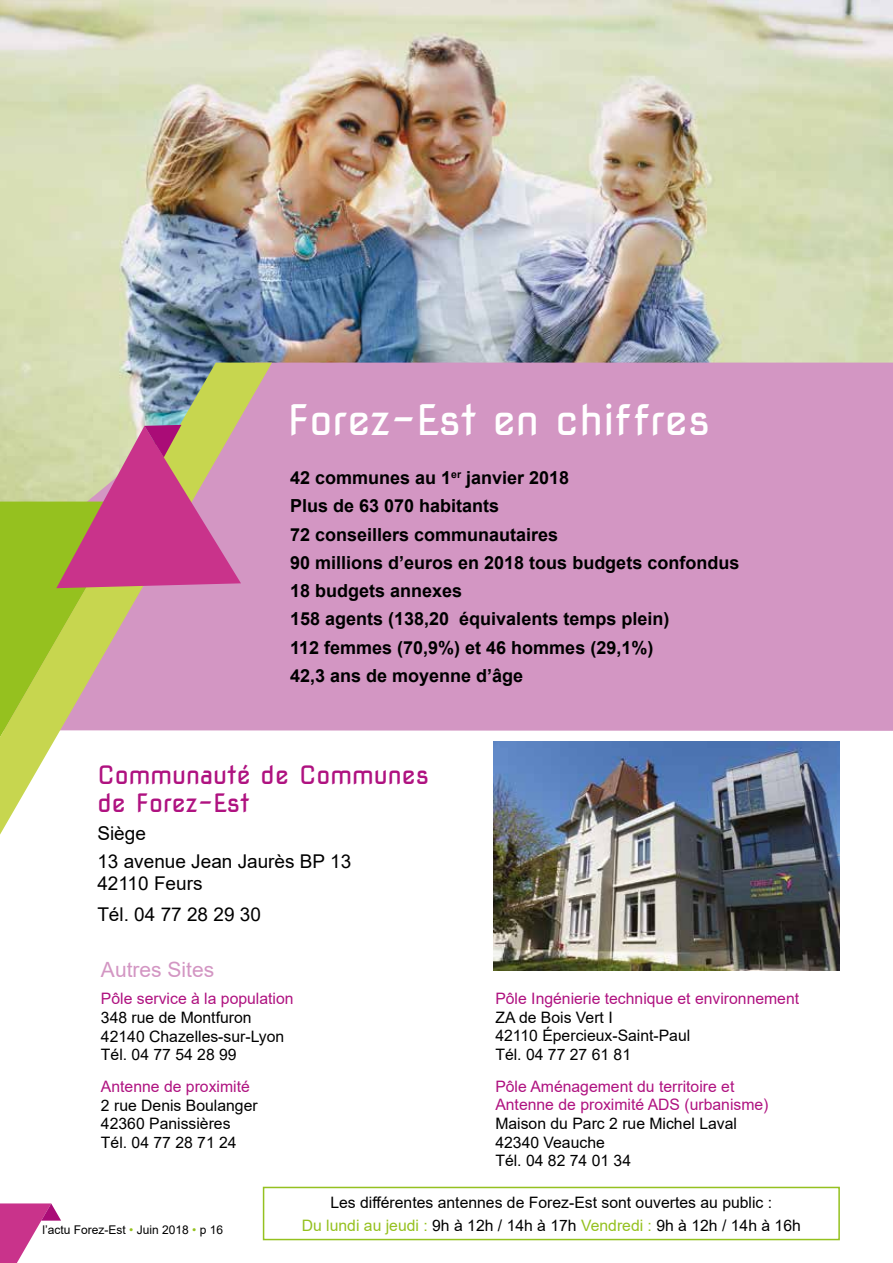
<style>
.page{position:relative;width:893px;height:1263px;background:#fff}
.page>*{position:absolute;margin:0;border:0;box-sizing:border-box;transform-origin:0 0}
.t1{font:42px "Nova Square";color:#fff}
.t2{font:25.35px/27.8px "Nova Square";color:#af1280}
.t3{font:21px "Arial";color:#d396c3}
.t4{font:19.05px/27.8px "Arial";color:#000}
.t5{font:700 18px/28.2px "Arial";color:#000}
.t6{font:15.75px/18.8px "Arial";color:#000}
.t7{font:15.75px/18.8px "Arial";color:#af1280}
.t8{font:12px "Arial";color:#000}
.s1{color:#95c11f}
</style>
<div class="page">
<img style="left:0;top:0;width:893px;height:363px">
<div style="left:272px;top:363px;width:621px;height:368px;background:#d396c3"></div>
<svg style="left:0;top:363px;width:272px;height:472px"></svg>
<svg style="left:0;top:425px;width:241px;height:312px;background:#c49c86"></svg>
<div style="left:263px;top:1187px;width:577px;height:53px;border:2px solid #95c11f"></div>
<img style="left:493px;top:741px;width:346px;height:229px">
<svg style="left:0;top:1203px;width:61px;height:60px"></svg>
<h1 class="t1" style="left:288px;top:394px;width:424px">Forez-Est en chiffres</h1>
<p class="t5" style="left:290px;top:464px;width:451px">42 communes au 1<sup>er</sup> janvier 2018<br>Plus de 63 070 habitants<br>72 conseillers communautaires<br>90 millions d’euros en 2018 tous budgets confondus 18 budgets annexes<br>158 agents (138,20 équivalents temps plein)<br>112 femmes (70,9%) et 46 hommes (29,1%)<br>42,3 ans de moyenne d’âge</p>
<h2 class="t2" style="left:97px;top:761px;width:333px">Communauté de Communes de Forez-Est</h2>
<p class="t4" style="left:97px;top:819px;width:255px">Siège<br>13 avenue Jean Jaurès BP 13</p>
<p class="t4" style="left:97px;top:868px;width:165px;line-height:31px">42110 Feurs<br>Tél. 04 77 28 29 30</p>
<h3 class="t3" style="left:101px;top:955px;width:115px">Autres Sites</h3>
<p class="t7" style="left:101px;top:989px;width:194px">Pôle service à la population</p>
<p class="t6" style="left:101px;top:1008px;width:185px">348 rue de Montfuron<br>42140 Chazelles-sur-Lyon<br>Tél. 04 77 54 28 99</p>
<p class="t7" style="left:101px;top:1077px;width:150px">Antenne de proximité</p>
<p class="t6" style="left:101px;top:1096px;width:158px">2 rue Denis Boulanger<br>42360 Panissières<br>Tél. 04 77 28 71 24</p>
<p class="t7" style="left:495px;top:989px;width:305px">Pôle Ingénierie technique et environnement</p>
<p class="t6" style="left:495px;top:1007px;width:196px">ZA de Bois Vert I<br>42110 Épercieux-Saint-Paul<br>Tél. 04 77 27 61 81</p>
<p class="t7" style="left:495px;top:1076px;width:275px">Pôle Aménagement du territoire et<br>Antenne de proximité ADS (urbanisme)</p>
<p class="t6" style="left:495px;top:1114px;width:243px">Maison du Parc 2 rue Michel Laval<br>42340 Veauche<br>Tél. 04 82 74 01 34</p>
<p class="t8" style="left:43px;top:1221px;width:182px">l’actu Forez-Est <span class="s1">•</span> Juin 2018 <span class="s1">•</span> p 16</p>
<p class="t6" style="left:302px;top:1190px;width:501px;line-height:23.1px;text-align:center">Les différentes antennes de Forez-Est sont ouvertes au public :<br><span class="s1">Du lundi au jeudi :</span> 9h à 12h / 14h à 17h <span class="s1">Vendredi :</span> 9h à 12h / 14h à 16h</p>
</div>
